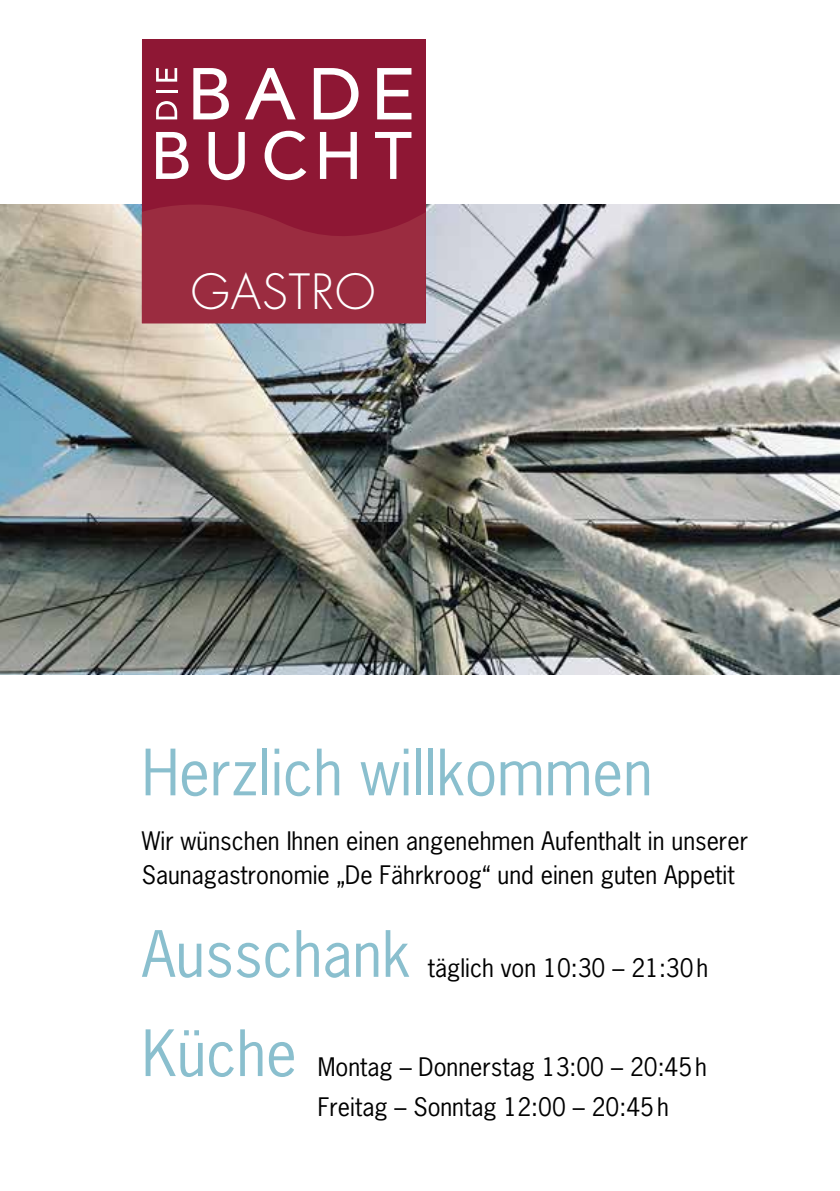
<style>
.page{position:relative;width:840px;height:1191px;background:#fff}
.page>*{position:absolute;margin:0;border:0;box-sizing:border-box;transform-origin:0 0}
.t1{font:60px "News Gothic Std";color:#8abfce}
.t2{font:300 47.2px "Futura Std";letter-spacing:.02em;color:#fff}
.t3{font:24px/34px "News Gothic Std";color:#000}
</style>
<div class="page">
<img style="left:0;top:204px;width:839px;height:471px">
<div style="left:142px;top:40px;width:283px;height:150px;background:#8e1734"></div>
<svg style="left:142px;top:190px;width:283px;height:133px;background:#98273d"></svg>
<svg style="left:193px;top:68px;width:36px;height:51px"></svg>
<svg style="left:245px;top:68px;width:50px;height:51px"></svg>
<svg style="left:313px;top:68px;width:45px;height:51px"></svg>
<svg style="left:377px;top:68px;width:34px;height:51px"></svg>
<svg style="left:156px;top:132px;width:32px;height:47px"></svg>
<svg style="left:208px;top:132px;width:37px;height:48px"></svg>
<svg style="left:264px;top:131px;width:42px;height:49px"></svg>
<svg style="left:320px;top:132px;width:36px;height:47px"></svg>
<svg style="left:375px;top:132px;width:36px;height:47px"></svg>
<svg style="left:156px;top:101px;width:21px;height:18px"></svg>
<hr style="left:156px;top:90px;width:21px;height:3px;background:#fff">
<svg style="left:156px;top:68px;width:21px;height:14px"></svg>
<h2 class="t2" style="left:191px;top:263px;width:186px">GASTRO</h2>
<h1 class="t1" style="left:142px;top:734px;width:512px">Herzlich willkommen</h1>
<p class="t3" style="left:142px;top:823px;width:607px">Wir wünschen Ihnen einen angenehmen Aufenthalt in unserer<br>Saunagastronomie „De Fährkroog“ und einen guten Appetit</p>
<h1 class="t1" style="left:142px;top:915px;width:270px">Ausschank</h1>
<p class="t3" style="left:427px;top:950px;width:282px">täglich von 10:30 – 21:30h</p>
<h1 class="t1" style="left:142px;top:1014px;width:156px">Küche</h1>
<p class="t3" style="left:317px;top:1046px;width:390px;line-height:40px">Montag – Donnerstag 13:00 – 20:45h<br>Freitag – Sonntag 12:00 – 20:45h</p>
</div>
